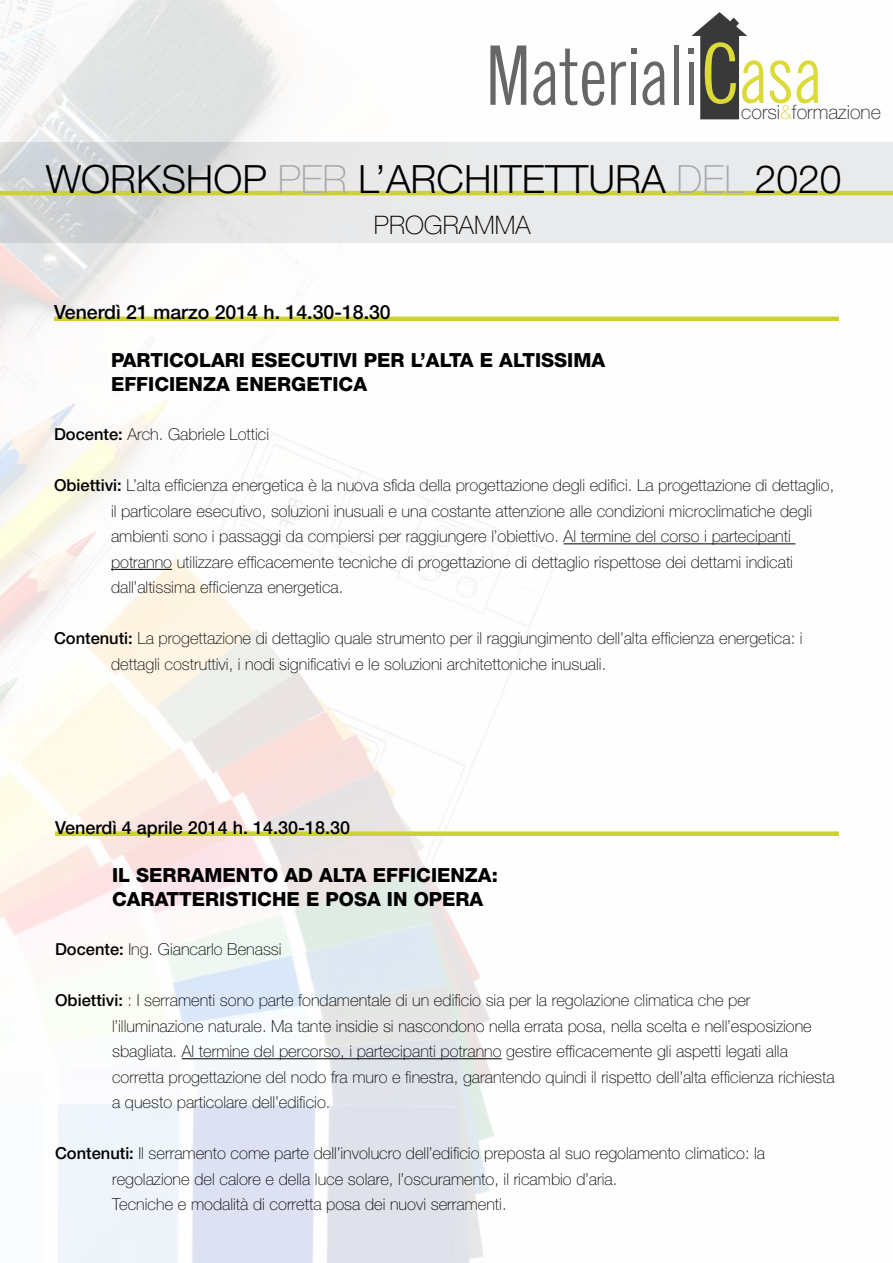
<style>
.page{position:relative;width:893px;height:1263px;background:#fff}
.page>*{position:absolute;margin:0;border:0;box-sizing:border-box;transform-origin:0 0}
.t1{font:300 39px "Helvetica Neue LT Std";color:#000}
.t2{font:100 25.5px "Helvetica Neue LT Std";color:#000}
.t3{font:100 19.65px "Helvetica Neue LT Std";color:#231e24}
.t4{font:800 19.5px/24px "Helvetica Neue LT Std";color:#000}
.t5{font:500 19.5px "Helvetica Neue LT Std";color:#000}
.t6{font:500 18px "Helvetica Neue LT Std";color:#000}
.t7{font:100 16.5px/25.5px "Helvetica Neue LT Std";color:#000}
.s1{color:#dbd931}
.s2{font-weight:100;color:#a7a9ac}
.s3{font-weight:500}
</style>
<div class="page">
<img style="left:0;top:0;width:893px;height:1263px">
<svg style="left:490px;top:45px;width:36px;height:60px"></svg>
<svg style="left:533px;top:49px;width:71px;height:57px"></svg>
<svg style="left:611px;top:62px;width:15px;height:43px"></svg>
<svg style="left:631px;top:48px;width:5px;height:6px"></svg>
<div style="left:631px;top:62px;width:5px;height:43px;background:#666"></div>
<svg style="left:642px;top:61px;width:23px;height:44px"></svg>
<div style="left:674px;top:45px;width:5px;height:60px;background:#666"></div>
<svg style="left:689px;top:12px;width:75px;height:107px"></svg>
<svg style="left:770px;top:60px;width:48px;height:43px"></svg>
<hr style="left:54px;top:317px;width:785px;height:4px;background:#ccd236">
<hr style="left:564px;top:543px;width:231px;height:1px;background:#000">
<hr style="left:111px;top:569px;width:61px;height:1px;background:#000">
<div style="left:55px;top:831px;width:784px;height:5px;background:#ccd236"></div>
<hr style="left:182px;top:1058px;width:320px;height:1px;background:#000">
<hr style="left:0;top:191px;width:893px;height:4px;background:#ccd236">
<p class="t3" style="left:741px;top:101px;width:141px">corsi<span class="s1">&amp;</span>formazione</p>
<h1 class="t1" style="left:46px;top:155px;width:797px">WORKSHOP <span class="s2">PER</span> L’ARCHITETTURA <span class="s2">DEL</span> 2020</h1>
<h2 class="t2" style="left:374px;top:210px;width:158px">programma</h2>
<p class="t5" style="left:54px;top:300px;width:338px">Venerdì 21 marzo 2014 h. 14.30-18.30</p>
<p class="t4" style="left:111px;top:348px;width:496px">PARTICOLARI ESECUTIVI PER L’ALTA E ALTISSIMA<br>EFFICIENZA ENERGETICA</p>
<p class="t7" style="left:54px;top:422px;width:217px"><span class="s3">Docente:</span> Arch. Gabriele Lottici</p>
<p class="t7" style="left:111px;top:473px;width:725px;text-indent:-57px"><span class="s3">Obiettivi:</span> L’alta efficienza energetica è la nuova sfida della progettazione degli edifici. La progettazione di dettaglio, il particolare esecutivo, soluzioni inusuali e una costante attenzione alle condizioni microclimatiche degli ambienti sono i passaggi da compiersi per raggiungere l’obiettivo. Al termine del corso i partecipanti potranno utilizzare efficacemente tecniche di progettazione di dettaglio rispettose dei dettami indicati dall’altissima efficienza energetica.</p>
<p class="t7" style="left:111px;top:625px;width:693px;text-indent:-57px"><span class="s3">Contenuti:</span> La progettazione di dettaglio quale strumento per il raggiungimento dell’alta efficienza energetica: i dettagli costruttivi, i nodi significativi e le soluzioni architettoniche inusuali.</p>
<p class="t6" style="left:55px;top:816px;width:297px">Venerdì 4 aprile 2014 h. 14.30-18.30</p>
<p class="t4" style="left:112px;top:862px;width:387px">IL SERRAMENTO AD ALTA EFFICIENZA:<br>CARATTERISTICHE E POSA IN OPERA</p>
<p class="t7" style="left:55px;top:936px;width:228px"><span class="s3">Docente:</span> Ing. Giancarlo Benassi</p>
<p class="t7" style="left:112px;top:987px;width:724px;text-indent:-57px"><span class="s3">Obiettivi:</span> : I serramenti sono parte fondamentale di un edificio sia per la regolazione climatica che per l’illuminazione naturale. Ma tante insidie si nascondono nella errata posa, nella scelta e nell’esposizione sbagliata. Al termine del percorso, i partecipanti potranno gestire efficacemente gli aspetti legati alla corretta progettazione del nodo fra muro e finestra, garantendo quindi il rispetto dell’alta efficienza richiesta a questo particolare dell’edificio.</p>
<p class="t7" style="left:55px;top:1140px;width:712px"><span class="s3">Contenuti:</span> Il serramento come parte dell’involucro dell’edificio preposta al suo regolamento climatico: la</p>
<p class="t7" style="left:112px;top:1166px;width:507px">regolazione del calore e della luce solare, l’oscuramento, il ricambio d’aria.</p>
<p class="t7" style="left:55px;top:1191px;width:34px">T</p>
<p class="t7" style="left:119px;top:1191px;width:389px">ecniche e modalità di corretta posa dei nuovi serramenti.</p>
</div>
